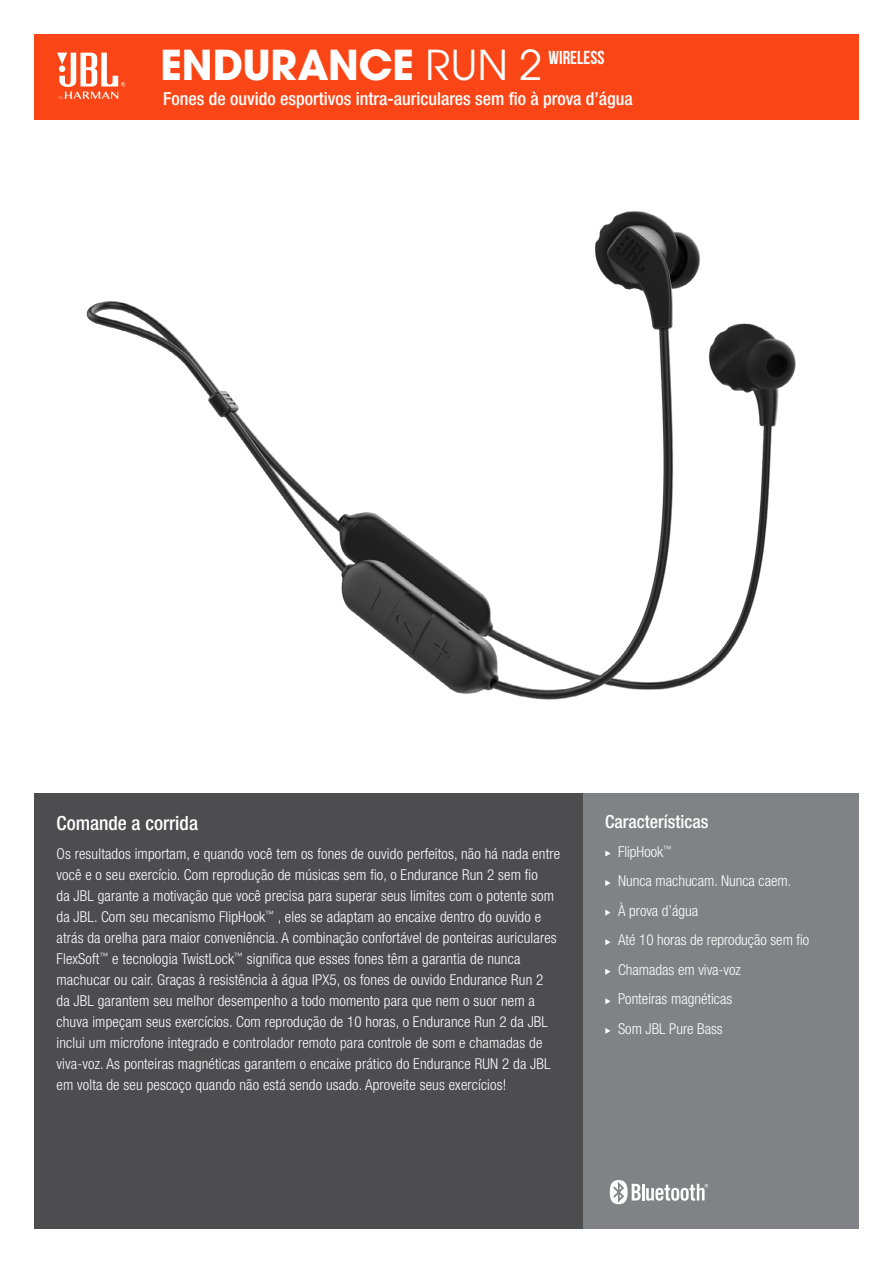
<style>
.page{position:relative;width:893px;height:1263px;background:#fff}
.page>*{position:absolute;margin:0;border:0;box-sizing:border-box;transform-origin:0 0}
.t1{font:700 45.45px "Avant Gard Goth EF";color:#fff}
.t2{font:500 condensed 19.5px "Helvetica Neue LT Pro";color:#fff}
.t3{font:700 18.75px "Bebas Neue";color:#fff}
.t4{font:500 condensed 18px "Helvetica Neue LT Pro";color:#fff}
.t5{font:300 condensed 15px/21px "Helvetica Neue LT Pro";letter-spacing:.01em;color:#fff}
.s1{font-weight:400}
</style>
<div class="page">
<div style="left:34px;top:34px;width:825px;height:85px;background:#fa4616"></div>
<div style="left:583px;top:793px;width:276px;height:436px;background:#808285"></div>
<svg style="left:605px;top:850px;width:5px;height:6px"></svg>
<svg style="left:605px;top:880px;width:5px;height:6px"></svg>
<svg style="left:605px;top:910px;width:5px;height:6px"></svg>
<svg style="left:605px;top:939px;width:5px;height:6px"></svg>
<svg style="left:605px;top:969px;width:5px;height:6px"></svg>
<svg style="left:605px;top:998px;width:5px;height:6px"></svg>
<svg style="left:605px;top:1028px;width:5px;height:6px"></svg>
<div style="left:34px;top:793px;width:549px;height:436px;background:#4d4d4f"></div>
<svg style="left:57px;top:53px;width:68px;height:47px"></svg>
<img style="left:86px;top:211px;width:710px;height:489px">
<svg style="left:610px;top:1180px;width:98px;height:24px"></svg>
<h1 class="t1" style="left:161px;top:37px;width:383px">ENDURANCE <span class="s1">RUN 2</span></h1>
<p class="t3" style="left:549px;top:47px;width:57px">WIRELESS</p>
<p class="t4" style="left:163px;top:88px;width:471px">Fones de ouvido esportivos intra-auriculares sem fio à prova d’água</p>
<h2 class="t2" style="left:57px;top:811px;width:143px">Comande a corrida</h2>
<p class="t5" style="left:57px;top:843px;width:505px">Os resultados importam, e quando você tem os fones de ouvido perfeitos, não há nada entre você e o seu exercício. Com reprodução de músicas sem fio, o Endurance Run 2 sem fio<br>da JBL garante a motivação que você precisa para superar seus limites com o potente som da JBL. Com seu mecanismo FlipHook<sup>™</sup> , eles se adaptam ao encaixe dentro do ouvido e atrás da orelha para maior conveniência. A combinação confortável de ponteiras auriculares FlexSoft<sup>™</sup> e tecnologia TwistLock<sup>™</sup> significa que esses fones têm a garantia de nunca machucar ou cair. Graças à resistência à água IPX5, os fones de ouvido Endurance Run 2 da JBL garantem seu melhor desempenho a todo momento para que nem o suor nem a chuva impeçam seus exercícios. Com reprodução de 10 horas, o Endurance Run 2 da JBL inclui um microfone integrado e controlador remoto para controle de som e chamadas de viva-voz. As ponteiras magnéticas garantem o encaixe prático do Endurance RUN 2 da JBL em volta de seu pescoço quando não está sendo usado. Aproveite seus exercícios!</p>
<p class="t4" style="left:605px;top:811px;width:105px">Características</p>
<p class="t5" style="left:618px;top:836px;width:193px;line-height:29.5px">FlipHook<sup>™<br></sup>Nunca machucam. Nunca caem.<br>À prova d’água<br>Até 10 horas de reprodução sem fio<br>Chamadas em viva-voz<br>Ponteiras magnéticas<br>Som JBL Pure Bass</p>
</div>
